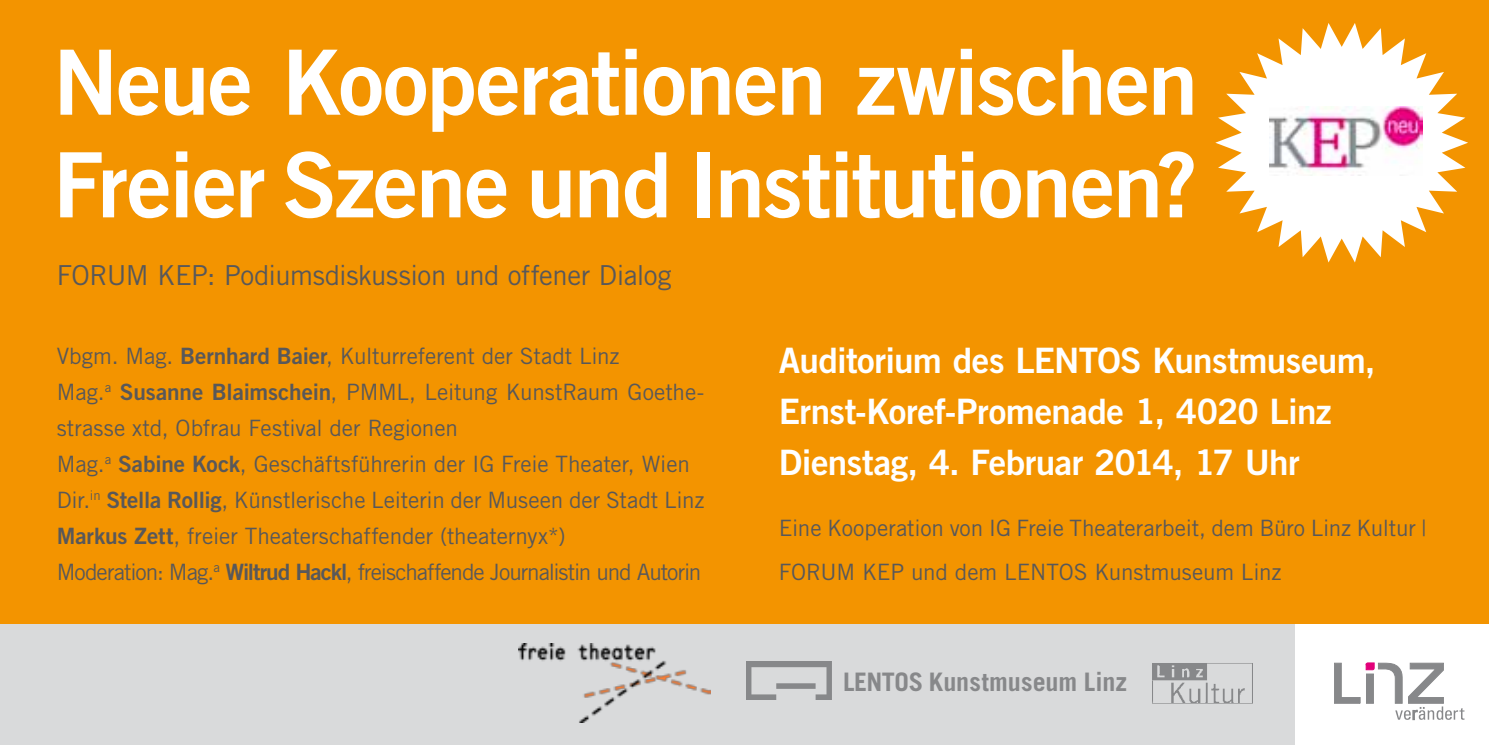
<style>
.page{position:relative;width:1489px;height:745px;background:#fff}
.page>*{position:absolute;margin:0;border:0;box-sizing:border-box;transform-origin:0 0}
.t1{font:90px/102.5px "Trade Gothic LT Std Bd 2";letter-spacing:-.025em;color:#fff}
.t2{font:35px/50.8px "Trade Gothic LT Std Bd 2";letter-spacing:-.015em;color:#fff}
.t3{font:27.5px "Trade Gothic LT Std";letter-spacing:-.02em;color:#58585a}
.t4{font:700 25.5px "Trade Gothic LT Std";letter-spacing:-.005em;color:#87888a}
.t5{font:22.5px/36px "Trade Gothic LT Std";letter-spacing:-.005em;color:#58585a}
.s1{font-family:"Trade Gothic LT Std Bd 2"}
</style>
<div class="page">
<svg style="left:1334px;top:662px;width:130px;height:57px"></svg>
<div style="left:0;top:623px;width:1294px;height:121px;background:#d9dadb"></div>
<img style="left:746px;top:661px;width:86px;height:38px">
<img style="left:1152px;top:663px;width:100px;height:40px">
<div style="left:0;top:0;width:1488px;height:623px;background:#f39400"></div>
<svg style="left:1215px;top:23px;width:252px;height:239px;fill:#fff"></svg>
<img style="left:1269px;top:106px;width:153px;height:69px">
<img style="left:518px;top:643px;width:192px;height:78px">
<h1 class="t1" style="left:53px;top:30px;width:1146px">Neue Kooperationen zwischen<br>Freier Szene und Institutionen?</h1>
<p class="t3" style="left:57px;top:258px;width:616px">FORUM KEP: Podiumsdiskussion und offener Dialog</p>
<p class="t5" style="left:57px;top:337px;width:649px">Vbgm. Mag. <span class="s1">Bernhard Baier</span>, Kulturreferent der Stadt Linz<br>Mag.<sup>a</sup> <span class="s1">Susanne Blaimschein</span>, PMML, Leitung KunstRaum Goethe&shy;strasse xtd, Obfrau Festival der Regionen<br>Mag.<sup>a</sup> <span class="s1">Sabine Kock</span>, Geschäftsführerin der IG Freie Theater, Wien Dir.<sup>in</sup> <span class="s1">Stella Rollig</span>, Künstlerische Leiterin der Museen der Stadt Linz <span class="s1">Markus Zett</span>, freier Theaterschaffender (theaternyx*)<br>Moderation: Mag.<sup>a</sup> <span class="s1">Wiltrud Hackl</span>, freischaffende Journalistin und Autorin</p>
<h2 class="t2" style="left:778px;top:334px;width:598px">Auditorium des LENTOS Kunstmuseum,<br>Ernst-Koref-Promenade 1, 4020 Linz<br>Dienstag, 4. Februar 2014, 17 Uhr</h2>
<p class="t5" style="left:778px;top:506px;width:649px;line-height:43.2px">Eine Kooperation von IG Freie Theaterarbeit, dem Büro Linz Kultur |<br>FORUM KEP und dem LENTOS Kunstmuseum Linz</p>
<p class="t4" style="left:843px;top:666px;width:285px">LENTOS Kunstmuseum Linz</p>
</div>
